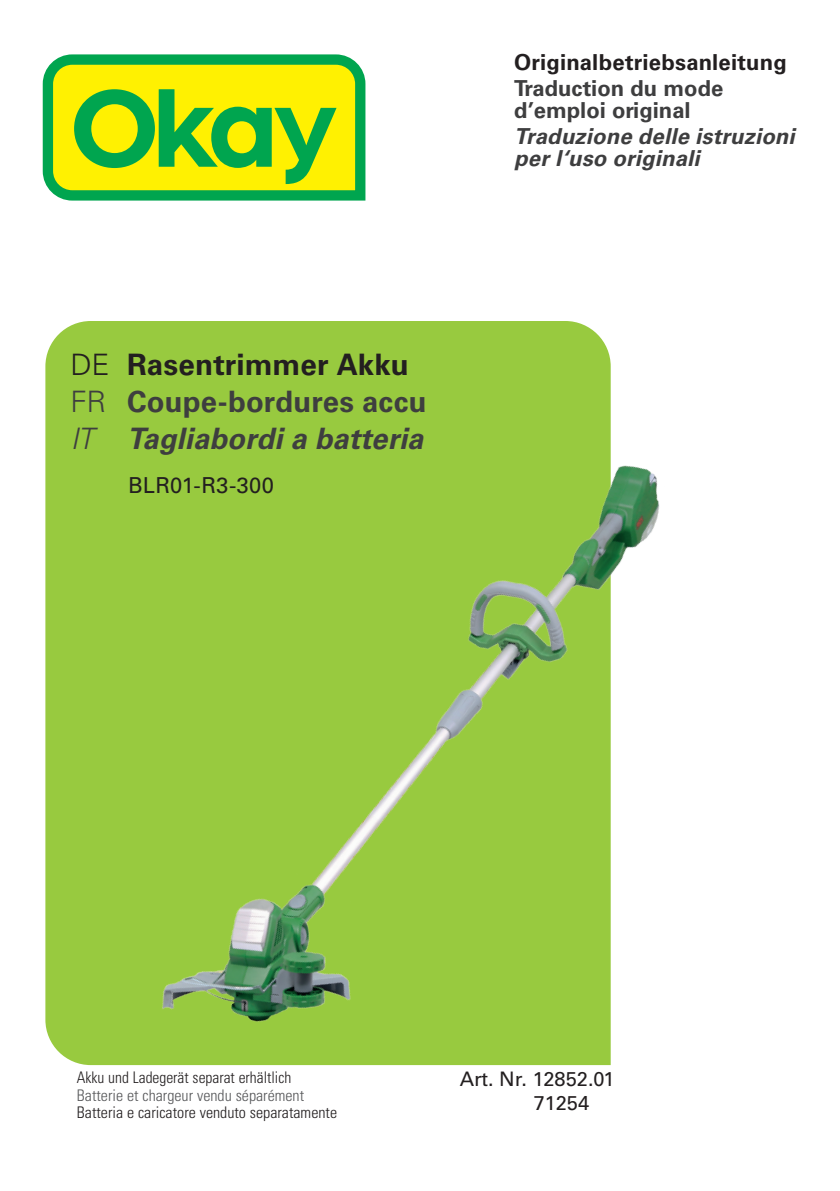
<style>
.page{position:relative;width:840px;height:1191px;background:#fff}
.page>*{position:absolute;margin:0;border:0;box-sizing:border-box;transform-origin:0 0}
.t1{font:italic 700 29.6px/37px "Univers LT Std";letter-spacing:.005em;color:#3e3e3f}
.t2{font:italic 700 22px/22px "Univers LT Std";letter-spacing:.01em;color:#3e3e3f}
.t3{font:700 22px/22px "Univers LT Std";color:#3e3e3f}
.t4{font:700 22px "Univers LT Std";letter-spacing:.01em;color:#231f20}
.t5{font:22px "Univers LT Std";letter-spacing:.005em;color:#231f20}
.t6{font:20px/24px "Univers LT Std";color:#231f20}
.t7{font:300 condensed 16px "Univers LT Std";color:#231f20}
.t8{font:300 condensed 16px "Univers LT Std";color:#57585a}
.s1{font-weight:300;font-style:normal;color:#231f20}
.s2{font-style:normal;color:#231f20}
.s3{font-weight:300;font-style:normal}
.s4{font-style:normal}
.s5{font-weight:300}
</style>
<div class="page">
<div style="left:45px;top:321px;width:565px;height:744px;background:#98ca3f"></div>
<img style="left:149px;top:385px;width:511px;height:681px">
<svg style="left:42px;top:54px;width:323px;height:147px;background:#9ad32a"></svg>
<svg style="left:74px;top:89px;width:262px;height:95px;background:#98d220"></svg>
<h1 class="t1" style="left:70px;top:346px;width:357px"><span class="s1">DE</span> <span class="s2">Rasentrimmer Akku<br></span><span class="s3">FR</span> <span class="s4">Coupe-bordures accu<br></span><span class="s5">IT</span> Tagliabordi a batteria</h1>
<h2 class="t5" style="left:128px;top:472px;width:147px">BLR01-R3-300</h2>
<h2 class="t4" style="left:514px;top:49px;width:274px">Originalbetriebsanleitung</h2>
<h2 class="t3" style="left:514px;top:77px;width:210px">Traduction du mode d’emploi original</h2>
<h2 class="t2" style="left:514px;top:126px;width:282px">Traduzione delle istruzioni per l‘uso originali</h2>
<p class="t7" style="left:77px;top:1068px;width:216px">Akku und Ladegerät separat erhältlich</p>
<p class="t8" style="left:77px;top:1085px;width:229px">Batterie et chargeur vendu séparément</p>
<p class="t7" style="left:77px;top:1102px;width:261px">Batteria e caricatore venduto separatamente</p>
<p class="t6" style="left:533px;top:1067px;width:82px;text-indent:-74px">Art. Nr. 12852.01<br>71254</p>
</div>
